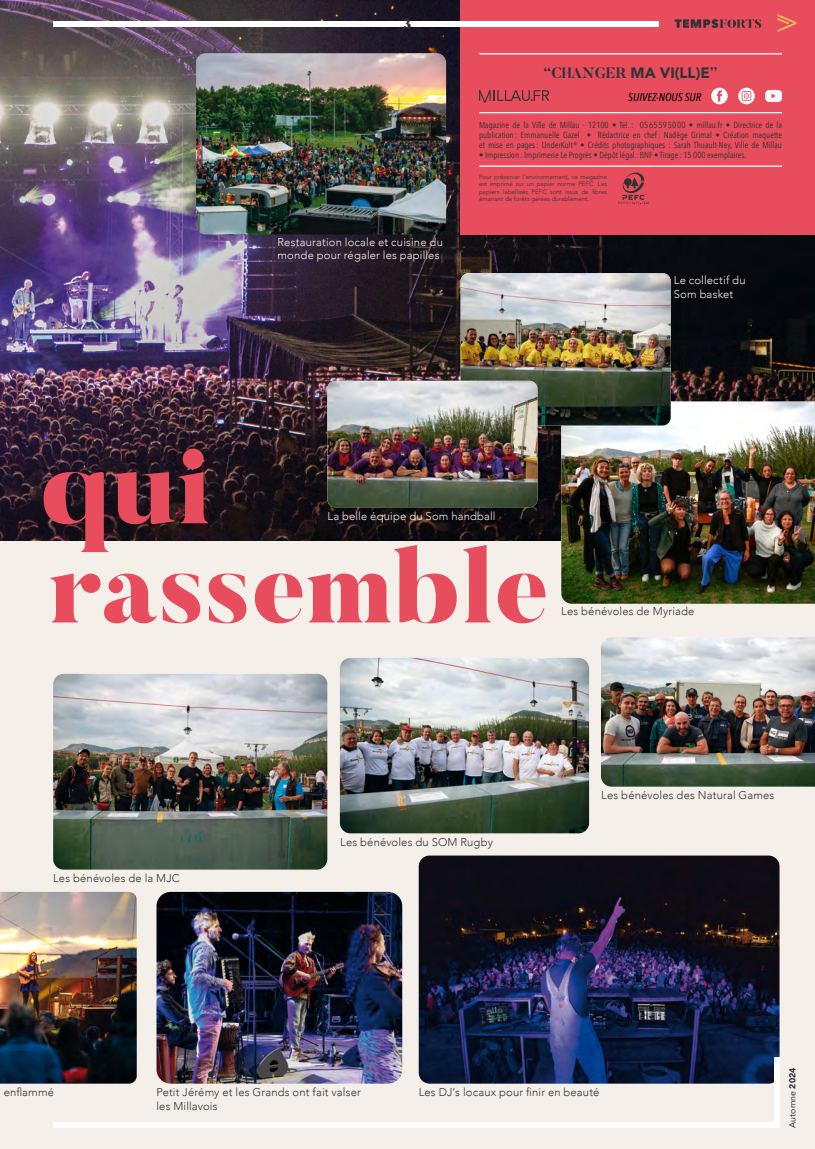
<style>
.page{position:relative;width:815px;height:1149px;background:#fff}
.page>*{position:absolute;margin:0;border:0;box-sizing:border-box;transform-origin:0 0}
.t1{font:900 108.75px "Butler";color:#e74d5d}
.t2{font:900 103.75px "Butler";color:#e74d5d}
.t3{font:700 15px "Butler";color:#323234}
.t4{font:900 15px "Butler Stencil";color:#323234}
.t5{font:300 11.25px/13.5px "Avenir";letter-spacing:.015em;color:#323234}
.t6{font:300 11.25px/13.5px "Avenir";letter-spacing:.015em;color:#f5efea}
.t7{font:italic 500 11.25px "Avenir Next Condensed";color:#000}
.t8{font:8.75px/10px "Avenir Next Condensed";color:#323234;text-align:justify}
.t9{font:8.75px "Avenir";color:#323234}
.t10{font:300 6.25px/7.5px "Avenir";color:#323234;text-align:justify}
.s1{font-family:"Avenir";font-weight:900}
.s2{font-weight:900}
</style>
<div class="page">
<div style="left:0;top:0;width:815px;height:1148px;background:#f5efea"></div>
<img style="left:0;top:0;width:815px;height:540px">
<img style="left:419px;top:855px;width:361px;height:228px">
<img style="left:340px;top:657px;width:249px;height:176px">
<img style="left:601px;top:637px;width:214px;height:149px">
<div style="left:461px;top:0;width:354px;height:234px;background:#e74d5d"></div>
<hr style="left:479px;top:53px;width:303px;height:1px;background:#fff">
<svg style="left:618px;top:172px;width:31px;height:32px"></svg>
<hr style="left:479px;top:112px;width:303px;height:1px;background:#fff">
<hr style="left:479px;top:165px;width:303px;height:2px;background:#fff">
<svg style="left:479px;top:90px;width:70px;height:12px"></svg>
<svg style="left:711px;top:88px;width:17px;height:16px"></svg>
<svg style="left:738px;top:88px;width:17px;height:16px"></svg>
<svg style="left:765px;top:90px;width:17px;height:12px"></svg>
<img style="left:53px;top:673px;width:274px;height:196px">
<img style="left:0;top:891px;width:137px;height:192px">
<img style="left:156px;top:891px;width:246px;height:192px">
<img style="left:561px;top:401px;width:254px;height:202px">
<img style="left:196px;top:53px;width:250px;height:181px">
<img style="left:461px;top:273px;width:210px;height:152px">
<img style="left:327px;top:381px;width:210px;height:126px">
<div style="left:53px;top:1121px;width:727px;height:6px;background:#fff"></div>
<div style="left:53px;top:21px;width:605px;height:6px;background:#fff"></div>
<div style="left:774px;top:1056px;width:6px;height:71px;background:#fff"></div>
<svg style="left:675px;top:19px;width:87px;height:9px"></svg>
<svg style="left:778px;top:14px;width:18px;height:18px"></svg>
<h3 class="t4" style="left:403px;top:14px;width:10px">3</h3>
<p class="t6" style="left:278px;top:235px;width:167px">Restauration locale et cuisine du monde pour régaler les papilles</p>
<h3 class="t3" style="left:543px;top:63px;width:176px">“CHANGER <span class="s1">MA VI(LL)E</span>”</h3>
<p class="t7" style="left:628px;top:90px;width:75px">SUIVEZ-NOUS SUR</p>
<p class="t8" style="left:479px;top:120px;width:304px">Magazine de la Ville de Millau - 12100 • Tél. : 05 65 59 50 00 • millau.fr • Directrice de la publication : Emmanuelle Gazel • Rédactrice en chef : Nadège Grimal • Création maquette et mise en pages: UnderKult® • Crédits photographiques : Sarah Thuault-Ney, Ville de Millau</p>
<p class="t8" style="left:479px;top:150px;width:269px">• Impression : Imprimerie Le Progrès • Dépôt légal: BNF • Tirage : 15 000 exemplaires.</p>
<p class="t10" style="left:479px;top:173px;width:130px">Pour préserver l’environnement, ce magazine est imprimé sur un papier norme PEFC. Les papiers labellisés PEFC sont issus de fibres émanant de forêts gérées durablement.</p>
<p class="t6" style="left:674px;top:274px;width:73px">Le collectif du<br>Som basket</p>
<h1 class="t1" style="left:38px;top:416px;width:175px">qui</h1>
<p class="t6" style="left:327px;top:509px;width:170px">La belle équipe du Som handball</p>
<h2 class="t2" style="left:49px;top:520px;width:502px">rassemble</h2>
<p class="t5" style="left:561px;top:604px;width:135px">Les bénévoles de Myriade</p>
<p class="t5" style="left:53px;top:871px;width:128px">Les bénévoles de la MJC</p>
<p class="t5" style="left:340px;top:834px;width:154px">Les bénévoles du SOM Rugby</p>
<p class="t5" style="left:601px;top:788px;width:175px">Les bénévoles des Natural Games</p>
<p class="t5" style="left:4px;top:1085px;width:52px">enflammé</p>
<p class="t5" style="left:156px;top:1085px;width:206px">Petit Jérémy et les Grands ont fait valser les Millavois</p>
<p class="t5" style="left:419px;top:1085px;width:182px">Les DJ’s locaux pour finir en beauté</p>
<p class="t9" style="left:785px;top:1127px;width:61px;rotate:-90deg">Automne <span class="s2">2024</span></p>
</div>
